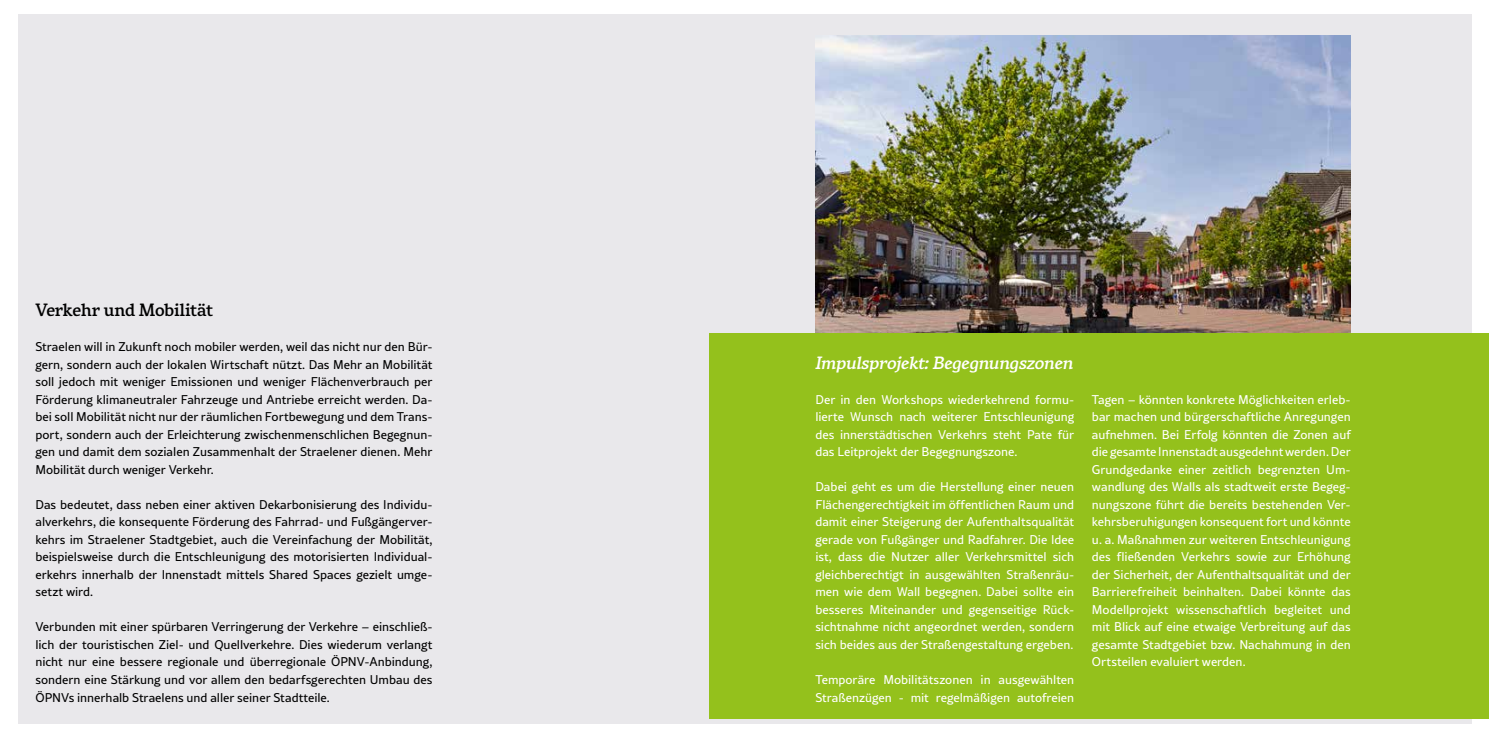
<style>
.page{position:relative;width:1489px;height:745px;background:#fff}
.page>*{position:absolute;margin:0;border:0;box-sizing:border-box;transform-origin:0 0}
.t1{font:italic 500 17.5px "Rival";letter-spacing:-.01em;color:#fff}
.t2{font:500 17.5px "Rival";letter-spacing:-.01em;color:#000}
.t3{font:12.5px/17.5px "Rival Sans";color:#fff;text-align:justify}
.t4{font:12.5px/17.5px "Rival Sans";color:#000;text-align:justify}
</style>
<div class="page">
<div style="left:18px;top:14px;width:1452px;height:708px;background:#e9e8eb"></div>
<img style="left:815px;top:35px;width:535px;height:298px">
<div style="left:709px;top:333px;width:779px;height:385px;background:#94c11c"></div>
<h1 class="t2" style="left:35px;top:296px;width:179px">Verkehr und Mobilität</h1>
<p class="t4" style="left:35px;top:337px;width:398px">Straelen will in Zukunft noch mobiler werden, weil das nicht nur den Bür&shy;gern, sondern auch der lokalen Wirtschaft nützt. Das Mehr an Mobilität soll jedoch mit weniger Emissionen und weniger Flächenverbrauch per Förderung klimaneutraler Fahrzeuge und Antriebe erreicht werden. Da&shy;bei soll Mobilität nicht nur der räumlichen Fortbewegung und dem Trans&shy;port, sondern auch der Erleichterung zwischenmenschlichen Begegnun&shy;gen und damit dem sozialen Zusammenhalt der Straelener dienen. Mehr Mobilität durch weniger Verkehr.</p>
<p class="t4" style="left:35px;top:495px;width:398px">Das bedeutet, dass neben einer aktiven Dekarbonisierung des Individu&shy;alverkehrs, die konsequente Förderung des Fahrrad- und Fußgängerver&shy;kehrs im Straelener Stadtgebiet, auch die Vereinfachung der Mobilität, beispielsweise durch die Entschleunigung des motorisierten Individual&shy;erkehrs innerhalb der Innenstadt mittels Shared Spaces gezielt umge&shy;setzt wird.</p>
<p class="t4" style="left:35px;top:617px;width:398px">Verbunden mit einer spürbaren Verringerung der Verkehre – einschließ&shy;lich der touristischen Ziel- und Quellverkehre. Dies wiederum verlangt nicht nur eine bessere regionale und überregionale ÖPNV-Anbindung, sondern eine Stärkung und vor allem den bedarfsgerechten Umbau des ÖPNVs innerhalb Straelens und aller seiner Stadtteile.</p>
<h1 class="t1" style="left:815px;top:349px;width:259px">Impulsprojekt: Begegnungszonen</h1>
<p class="t3" style="left:815px;top:390px;width:260px">Der in den Workshops wiederkehrend formu&shy;lierte Wunsch nach weiterer Entschleunigung des innerstädtischen Verkehrs steht Pate für das Leitprojekt der Begegnungszone.</p>
<p class="t3" style="left:815px;top:477px;width:260px">Dabei geht es um die Herstellung einer neuen Flächengerechtigkeit im öffentlichen Raum und damit einer Steigerung der Aufenthaltsqualität gerade von Fußgänger und Radfahrer. Die Idee ist, dass die Nutzer aller Verkehrsmittel sich gleichberechtigt in ausgewählten Straßenräu&shy;men wie dem Wall begegnen. Dabei sollte ein besseres Miteinander und gegenseitige Rück&shy;sichtnahme nicht angeordnet werden, sondern sich beides aus der Straßengestaltung ergeben.</p>
<p class="t3" style="left:815px;top:670px;width:260px">Temporäre Mobilitätszonen in ausgewählten<br>Straßenzügen - mit regelmäßigen autofreien</p>
<p class="t3" style="left:1091px;top:390px;width:260px">Tagen – könnten konkrete Möglichkeiten erleb&shy;bar machen und bürgerschaftliche Anregungen aufnehmen. Bei Erfolg könnten die Zonen auf die gesamte Innenstadt ausgedehnt werden. Der Grundgedanke einer zeitlich begrenzten Um&shy;wandlung des Walls als stadtweit erste Begeg&shy;nungszone führt die bereits bestehenden Ver&shy;kehrsberuhigungen konsequent fort und könnte u. a. Maßnahmen zur weiteren Entschleunigung des fließenden Verkehrs sowie zur Erhöhung der Sicherheit, der Aufenthaltsqualität und der Barrierefreiheit beinhalten. Dabei könnte das Modellprojekt wissenschaftlich begleitet und mit Blick auf eine etwaige Verbreitung auf das gesamte Stadtgebiet bzw. Nachahmung in den Ortsteilen evaluiert werden.</p>
</div>
